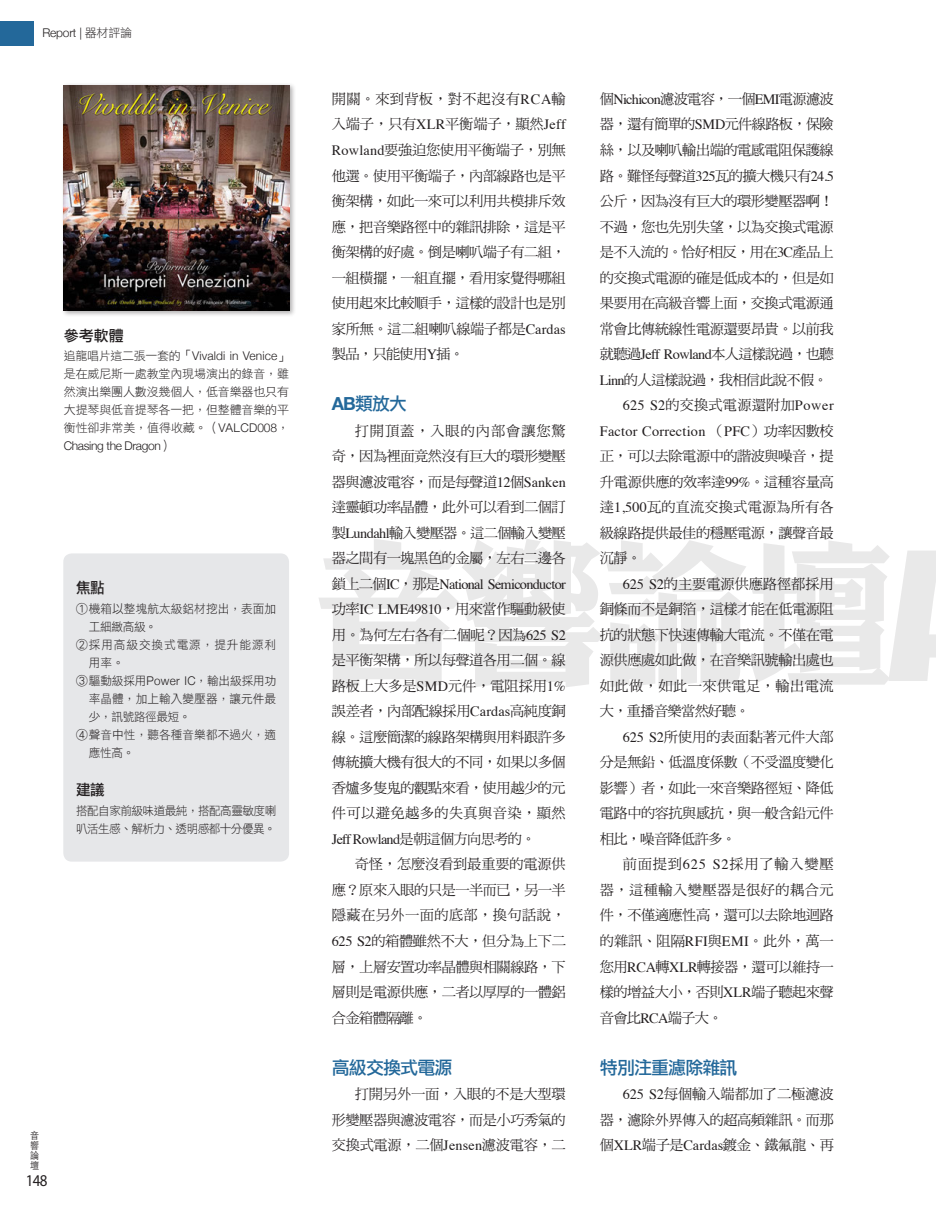
<style>
.page{position:relative;width:936px;height:1212px;background:#fff}
.page>*{position:absolute;margin:0;border:0;box-sizing:border-box;transform-origin:0 0}
.t1{font:157.5px "DF Li King Hei Std W8";color:#231f20;scale:.94 1}
.內標{font:18px "DF Li Hei Std W5";letter-spacing:-.05em;color:#23689a}
.t2{font:16.5px "Myriad Pro";color:#231f20;scale:.91 1}
.t3{font:15px "DF Li Hei Std W5";color:#231f20}
.內文{font:14.25px/25.5px "DF Ming Std W5";letter-spacing:-.035em;color:#231f20;text-align:justify}
.t4{font:12px/18px "DF Li Hei Std W3";letter-spacing:-.015em;color:#231f20;text-align:justify}
.t5{font:12px/18px "DF Li Hei Std W3";letter-spacing:.005em;color:#231f20}
.t6{font:12px/18px "DF Li Hei Std W3";letter-spacing:-.05em;color:#231f20}
.t7{font:12px/18px "DF Li Hei Std W3";letter-spacing:.08em;color:#231f20}
.t8{font:300 12px "Helvetica Neue";letter-spacing:-.02em;color:#231f20}
.t9{font:300 9.9px/10.2px "ST Heiti TC";color:#231f20;text-align:justify;scale:.91 1}
.s1{font-family:"DF Li Hei Std W3";font-weight:400}
.s2{font-family:"Helvetica Neue";font-weight:300}
.s3{font-family:"Times"}
.s4{font-family:"Helvetica Neue";font-weight:700}
</style>
<div class="page">
<div style="left:63px;top:553px;width:226px;height:308px;background:#e6e7e9;border-radius:9px"></div>
<div style="left:61px;top:82px;width:235px;height:235px;background:#231f20;opacity:.35"></div>
<img style="left:63px;top:85px;width:226px;height:226px">
<div style="left:0;top:21px;width:33px;height:24px;background:#23689a"></div>
<p class="t8" style="left:43px;top:23px;width:91px">Report | <span class="s1">器材評論</span></p>
<p class="t3" style="left:64px;top:327px;width:61px">參考軟體</p>
<p class="t4" style="left:64px;top:347px;width:227px">追龍唱片這二張一套的「<span class="s2">Vivaldi in Venice</span>」是在威尼斯一處教堂內現場演出的錄音，雖然演出樂團人數沒幾個人，低音樂器也只有大提琴與低音提琴各一把，但整體音樂的平衡性卻非常美，值得收藏。（<span class="s2">VALCD008</span>，<span class="s2">Chasing the Dragon</span>）</p>
<p class="t3" style="left:76px;top:580px;width:30px">焦點</p>
<p class="t5" style="left:89px;top:599px;width:189px;text-indent:-13px">①機箱以整塊航太級鋁材挖出，表面加工細緻高級。</p>
<p class="t7" style="left:89px;top:635px;width:189px;text-indent:-13px">②採用高級交換式電源，提升能源利用率。</p>
<p class="t4" style="left:89px;top:671px;width:189px;text-indent:-13px">③驅動級採用<span class="s2">Power IC</span>，輸出級採用功率晶體，加上輸入變壓器，讓元件最少，訊號路徑最短。</p>
<p class="t5" style="left:89px;top:725px;width:189px;text-indent:-13px">④聲音中性，聽各種音樂都不過火，適應性高。</p>
<p class="t3" style="left:76px;top:782px;width:30px">建議</p>
<p class="t6" style="left:76px;top:801px;width:202px">搭配自家前級味道最純，搭配高靈敏度喇叭活生感、解析力、透明感都十分優異。</p>
<p class="t9" style="left:30px;top:1129px;width:11px">音響論壇</p>
<p class="t2" style="left:26px;top:1170px;width:25px">148</p>
<p class="內文" style="left:332px;top:86px;width:235px">開關。來到背板，對不起沒有<span class="s3">RCA</span>輸入端子，只有<span class="s3">XLR</span>平衡端子，顯然<span class="s3">Jeff Rowland</span>要強迫您使用平衡端子，別無他選。使用平衡端子，內部線路也是平衡架構，如此一來可以利用共模排斥效應，把音樂路徑中的雜訊排除，這是平衡架構的好處。倒是喇叭端子有二組，一組橫擺，一組直擺，看用家覺得哪組使用起來比較順手，這樣的設計也是別家所無。這二組喇叭線端子都是<span class="s3">Cardas</span>製品，只能使用<span class="s3">Y</span>插。</p>
<p class="內標" style="left:332px;top:394px;width:77px"><span class="s4">AB</span>類放大</p>
<p class="內文" style="left:332px;top:418px;width:235px;text-indent:23px">打開頂蓋，入眼的內部會讓您驚奇，因為裡面竟然沒有巨大的環形變壓器與濾波電容，而是每聲道<span class="s3">12</span>個<span class="s3">Sanken</span>達靈頓功率晶體，此外可以看到二個訂製<span class="s3">Lundahl</span>輸入變壓器。這二個輸入變壓器之間有一塊黑色的金屬，左右二邊各鎖上二個<span class="s3">IC</span>，那是<span class="s3">National Semiconductor</span>功率<span class="s3">IC LME49810</span>，用來當作驅動級使用。為何左右各有二個呢？因為<span class="s3">625 S2</span>是平衡架構，所以每聲道各用二個。線路板上大多是<span class="s3">SMD</span>元件，電阻採用<span class="s3">1%</span>誤差者，內部配線採用<span class="s3">Cardas</span>高純度銅線。這麼簡潔的線路架構與用料跟許多傳統擴大機有很大的不同，如果以多個香爐多隻鬼的觀點來看，使用越少的元件可以避免越多的失真與音染，顯然<span class="s3">Jeff Rowland</span>是朝這個方向思考的。</p>
<p class="內文" style="left:332px;top:851px;width:235px;text-indent:23px">奇怪，怎麼沒看到最重要的電源供應？原來入眼的只是一半而已，另一半隱藏在另外一面的底部，換句話說，<span class="s3">625 S2</span>的箱體雖然不大，但分為上下二層，上層安置功率晶體與相關線路，下層則是電源供應，二者以厚厚的一體鋁合金箱體隔離。</p>
<p class="內標" style="left:332px;top:1057px;width:122px">高級交換式電源</p>
<p class="內文" style="left:332px;top:1081px;width:235px;text-indent:23px">打開另外一面，入眼的不是大型環形變壓器與濾波電容，而是小巧秀氣的交換式電源，二個<span class="s3">Jensen</span>濾波電容，二</p>
<p class="內文" style="left:600px;top:86px;width:235px">個<span class="s3">Nichicon</span>濾波電容，一個<span class="s3">EMI</span>電源濾波器，還有簡單的<span class="s3">SMD</span>元件線路板，保險絲，以及喇叭輸出端的電感電阻保護線路。難怪每聲道<span class="s3">325</span>瓦的擴大機只有<span class="s3">24.5</span>公斤，因為沒有巨大的環形變壓器啊！不過，您也先別失望，以為交換式電源是不入流的。恰好相反，用在<span class="s3">3C</span>產品上的交換式電源的確是低成本的，但是如果要用在高級音響上面，交換式電源通常會比傳統線性電源還要昂貴。以前我就聽過<span class="s3">Jeff Rowland</span>本人這樣說過，也聽<span class="s3">Linn</span>的人這樣說過，我相信此說不假。</p>
<p class="內文" style="left:600px;top:392px;width:235px;text-indent:23px"><span class="s3">625 S2</span>的交換式電源還附加<span class="s3">Power Factor Correction</span> （<span class="s3">PFC</span>）功率因數校正，可以去除電源中的諧波與噪音，提升電源供應的效率達<span class="s3">99%</span>。這種容量高達<span class="s3">1,500</span>瓦的直流交換式電源為所有各級線路提供最佳的穩壓電源，讓聲音最沉靜。</p>
<p class="內文" style="left:600px;top:571px;width:235px;text-indent:23px"><span class="s3">625 S2</span>的主要電源供應路徑都採用銅條而不是銅箔，這樣才能在低電源阻抗的狀態下快速傳輸大電流。不僅在電源供應處如此做，在音樂訊號輸出處也如此做，如此一來供電足，輸出電流大，重播音樂當然好聽。</p>
<p class="內文" style="left:600px;top:724px;width:235px;text-indent:23px"><span class="s3">625 S2</span>所使用的表面黏著元件大部分是無鉛、低溫度係數（不受溫度變化影響）者，如此一來音樂路徑短、降低電路中的容抗與感抗，與一般含鉛元件相比，噪音降低許多。</p>
<p class="內文" style="left:600px;top:851px;width:235px;text-indent:23px">前面提到<span class="s3">625 S2</span>採用了輸入變壓器，這種輸入變壓器是很好的耦合元件，不僅適應性高，還可以去除地迴路的雜訊、阻隔<span class="s3">RFI</span>與<span class="s3">EMI</span>。此外，萬一您用<span class="s3">RCA</span>轉<span class="s3">XLR</span>轉接器，還可以維持一樣的增益大小，否則<span class="s3">XLR</span>端子聽起來聲音會比<span class="s3">RCA</span>端子大。</p>
<p class="內標" style="left:600px;top:1057px;width:139px">特別注重濾除雜訊</p>
<p class="內文" style="left:600px;top:1081px;width:235px;text-indent:23px"><span class="s3">625 S2</span>每個輸入端都加了二極濾波器，濾除外界傳入的超高頻雜訊。而那個<span class="s3">XLR</span>端子是<span class="s3">Cardas</span>鍍金、鐵氟龍、再</p>
<h1 class="t1" style="left:314px;top:529px;width:617px">音響論壇</h1>
</div>
